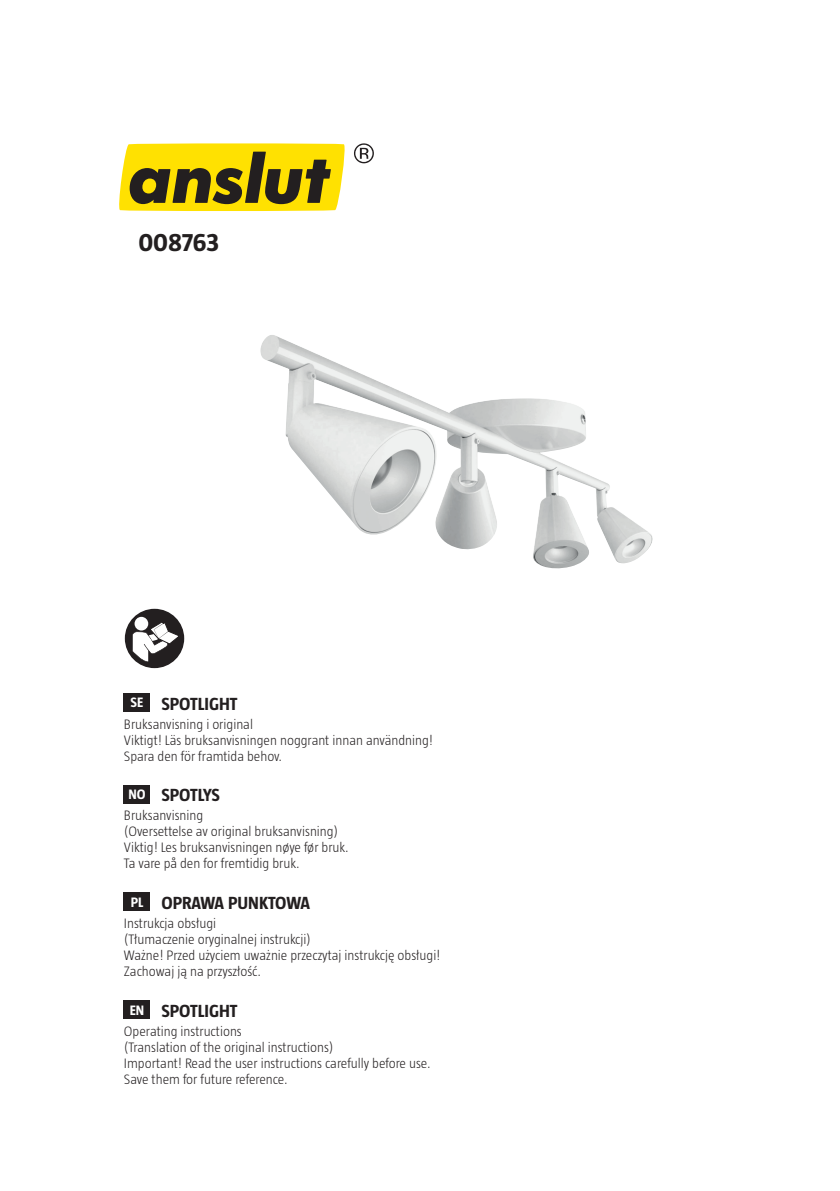
<style>
.page{position:relative;width:840px;height:1191px;background:#fff}
.page>*{position:absolute;margin:0;border:0;box-sizing:border-box;transform-origin:0 0}
.t1{font:700 26px "Taz";letter-spacing:-.01em;color:#231f20}
.t2{font:700 18px "Taz";color:#231f20}
.t3{font:300 14px/16px "Taz";color:#231f20}
.s1{font-size:14px;color:#fff}
</style>
<div class="page">
<svg style="left:119px;top:143px;width:226px;height:68px;background:#b9a415"></svg>
<svg style="left:354px;top:143px;width:19px;height:20px"></svg>
<img style="left:260px;top:335px;width:392px;height:234px">
<div style="left:124px;top:892px;width:26px;height:19px;background:#231f20"></div>
<div style="left:124px;top:693px;width:26px;height:19px;background:#231f20"></div>
<div style="left:124px;top:1000px;width:26px;height:19px;background:#231f20"></div>
<div style="left:124px;top:784px;width:26px;height:19px;background:#231f20"></div>
<div style="left:125px;top:609px;width:59px;height:59px;background:#231f20;border-radius:50%"></div>
<div style="left:134px;top:617px;width:14px;height:13px;background:#fff;border-radius:50%"></div>
<svg style="left:132px;top:622px;width:48px;height:40px"></svg>
<h1 class="t1" style="left:138px;top:227px;width:82px">008763</h1>
<p class="t2" style="left:131px;top:693px;width:108px"><span class="s1">SE</span> SPOTLIGHT</p>
<p class="t3" style="left:124px;top:715px;width:310px">Bruksanvisning i original<br>Viktigt! Läs bruksanvisningen noggrant innan användning!<br>Spara den för framtida behov.</p>
<p class="t2" style="left:128px;top:785px;width:93px"><span class="s1">NO</span> SPOTLYS</p>
<p class="t3" style="left:124px;top:807px;width:226px">Bruksanvisning<br>(Oversettelse av original bruksanvisning)<br>Viktig! Les bruksanvisningen nøye før bruk.<br>Ta vare på den for fremtidig bruk.</p>
<p class="t2" style="left:131px;top:893px;width:181px"><span class="s1">PL</span> OPRAWA PUNKTOWA</p>
<p class="t3" style="left:124px;top:915px;width:318px">Instrukcja obsługi<br>(Tłumaczenie oryginalnej instrukcji)<br>Ważne! Przed użyciem uważnie przeczytaj instrukcję obsługi!<br>Zachowaj ją na przyszłość.</p>
<p class="t2" style="left:130px;top:1000px;width:109px"><span class="s1">EN</span> SPOTLIGHT</p>
<p class="t3" style="left:124px;top:1022px;width:308px">Operating instructions<br>(Translation of the original instructions)<br>Important! Read the user instructions carefully before use.<br>Save them for future reference.</p>
</div>
